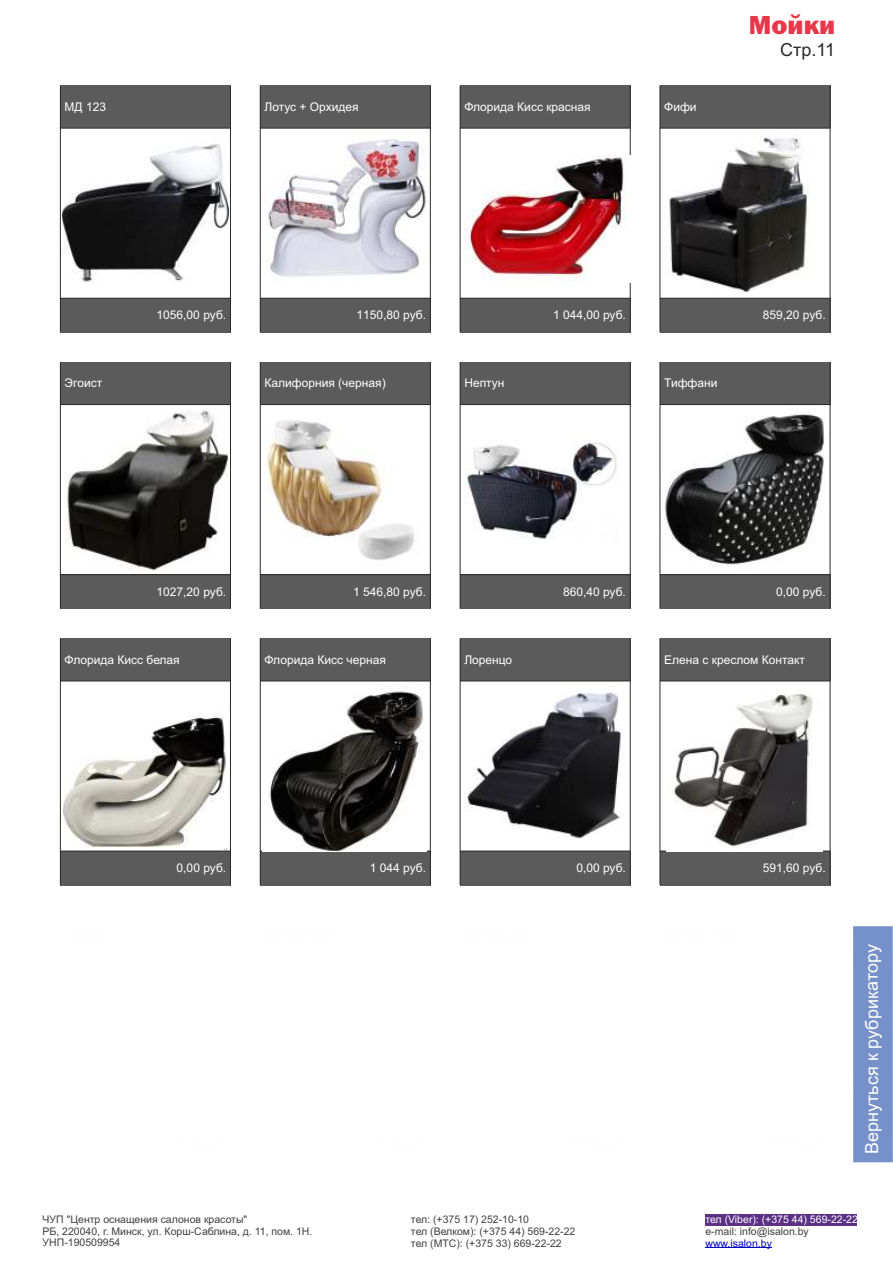
<style>
.page{position:relative;width:893px;height:1263px;background:#fff}
.page>*{position:absolute;margin:0;border:0;box-sizing:border-box;transform-origin:0 0}
.t1{font:800 27px "Franklin Gothic";color:#e7384a}
.t2{font:18px "Arial";color:#fefefe}
.t3{font:18px "Arial";color:#2b2a29}
.t4{font:12px "Arial";color:#fefefe}
.t5{font:10.5px/11.7px "Arial";color:#404040}
.t6{font:10.5px "Arial";color:#fefefe}
.t7{font:10.5px "Arial";color:#0000c4}
</style>
<div class="page">
<div style="left:60px;top:86px;width:170px;height:42px;background:#5b5b5b"></div>
<div style="left:260px;top:86px;width:170px;height:42px;background:#5b5b5b"></div>
<div style="left:460px;top:86px;width:170px;height:42px;background:#5b5b5b"></div>
<div style="left:660px;top:86px;width:170px;height:42px;background:#5b5b5b"></div>
<div style="left:60px;top:298px;width:170px;height:34px;background:#5b5b5b"></div>
<div style="left:260px;top:298px;width:170px;height:34px;background:#5b5b5b"></div>
<div style="left:460px;top:298px;width:170px;height:34px;background:#5b5b5b"></div>
<div style="left:660px;top:298px;width:170px;height:34px;background:#5b5b5b"></div>
<div style="left:60px;top:362px;width:170px;height:43px;background:#5b5b5b"></div>
<div style="left:260px;top:362px;width:170px;height:43px;background:#5b5b5b"></div>
<div style="left:460px;top:362px;width:170px;height:43px;background:#5b5b5b"></div>
<div style="left:660px;top:362px;width:170px;height:43px;background:#5b5b5b"></div>
<div style="left:60px;top:575px;width:170px;height:34px;background:#5b5b5b"></div>
<div style="left:260px;top:575px;width:170px;height:34px;background:#5b5b5b"></div>
<div style="left:460px;top:575px;width:170px;height:34px;background:#5b5b5b"></div>
<div style="left:660px;top:575px;width:170px;height:34px;background:#5b5b5b"></div>
<div style="left:60px;top:638px;width:170px;height:43px;background:#5b5b5b"></div>
<div style="left:260px;top:638px;width:170px;height:43px;background:#5b5b5b"></div>
<div style="left:460px;top:638px;width:170px;height:43px;background:#5b5b5b"></div>
<div style="left:660px;top:638px;width:170px;height:43px;background:#5b5b5b"></div>
<div style="left:60px;top:851px;width:170px;height:34px;background:#5b5b5b"></div>
<div style="left:260px;top:851px;width:170px;height:34px;background:#5b5b5b"></div>
<div style="left:460px;top:851px;width:170px;height:34px;background:#5b5b5b"></div>
<div style="left:660px;top:851px;width:170px;height:34px;background:#5b5b5b"></div>
<hr style="left:60px;top:638px;width:1px;height:247px;background:#2b2a29">
<hr style="left:60px;top:362px;width:1px;height:247px;background:#2b2a29">
<hr style="left:60px;top:86px;width:1px;height:246px;background:#2b2a29">
<hr style="left:230px;top:638px;width:1px;height:247px;background:#2b2a29">
<hr style="left:230px;top:362px;width:1px;height:247px;background:#2b2a29">
<hr style="left:230px;top:86px;width:1px;height:246px;background:#2b2a29">
<hr style="left:260px;top:638px;width:1px;height:247px;background:#2b2a29">
<hr style="left:260px;top:362px;width:1px;height:247px;background:#2b2a29">
<hr style="left:260px;top:86px;width:1px;height:246px;background:#2b2a29">
<hr style="left:430px;top:638px;width:1px;height:247px;background:#2b2a29">
<hr style="left:430px;top:362px;width:1px;height:247px;background:#2b2a29">
<hr style="left:430px;top:86px;width:1px;height:246px;background:#2b2a29">
<hr style="left:460px;top:638px;width:1px;height:247px;background:#2b2a29">
<hr style="left:460px;top:362px;width:1px;height:247px;background:#2b2a29">
<hr style="left:460px;top:86px;width:1px;height:246px;background:#2b2a29">
<hr style="left:630px;top:638px;width:1px;height:247px;background:#2b2a29">
<hr style="left:630px;top:362px;width:1px;height:247px;background:#2b2a29">
<hr style="left:630px;top:86px;width:1px;height:246px;background:#2b2a29">
<hr style="left:660px;top:638px;width:1px;height:247px;background:#2b2a29">
<hr style="left:660px;top:362px;width:1px;height:247px;background:#2b2a29">
<hr style="left:660px;top:86px;width:1px;height:246px;background:#2b2a29">
<hr style="left:830px;top:638px;width:1px;height:247px;background:#2b2a29">
<hr style="left:830px;top:362px;width:1px;height:247px;background:#2b2a29">
<hr style="left:830px;top:86px;width:1px;height:246px;background:#2b2a29">
<hr style="left:60px;top:851px;width:171px;height:1px;background:#2b2a29">
<hr style="left:260px;top:851px;width:171px;height:1px;background:#2b2a29">
<hr style="left:460px;top:851px;width:170px;height:1px;background:#2b2a29">
<hr style="left:660px;top:851px;width:170px;height:1px;background:#2b2a29">
<hr style="left:60px;top:681px;width:171px;height:1px;background:#2b2a29">
<hr style="left:260px;top:681px;width:171px;height:1px;background:#2b2a29">
<hr style="left:460px;top:681px;width:170px;height:1px;background:#2b2a29">
<hr style="left:660px;top:681px;width:170px;height:1px;background:#2b2a29">
<hr style="left:60px;top:574px;width:171px;height:1px;background:#2b2a29">
<hr style="left:260px;top:574px;width:171px;height:1px;background:#2b2a29">
<hr style="left:460px;top:574px;width:170px;height:1px;background:#2b2a29">
<hr style="left:660px;top:574px;width:170px;height:1px;background:#2b2a29">
<hr style="left:60px;top:404px;width:171px;height:1px;background:#2b2a29">
<hr style="left:260px;top:404px;width:171px;height:1px;background:#2b2a29">
<hr style="left:460px;top:404px;width:170px;height:1px;background:#2b2a29">
<hr style="left:660px;top:404px;width:170px;height:1px;background:#2b2a29">
<hr style="left:60px;top:298px;width:171px;height:1px;background:#2b2a29">
<hr style="left:260px;top:298px;width:171px;height:1px;background:#2b2a29">
<hr style="left:460px;top:298px;width:170px;height:1px;background:#2b2a29">
<hr style="left:660px;top:298px;width:170px;height:1px;background:#2b2a29">
<hr style="left:60px;top:128px;width:171px;height:1px;background:#2b2a29">
<hr style="left:260px;top:128px;width:171px;height:1px;background:#2b2a29">
<hr style="left:460px;top:128px;width:170px;height:1px;background:#2b2a29">
<hr style="left:660px;top:128px;width:170px;height:1px;background:#2b2a29">
<img style="left:63px;top:144px;width:166px;height:138px">
<img style="left:264px;top:139px;width:163px;height:138px">
<img style="left:62px;top:714px;width:165px;height:135px">
<img style="left:269px;top:688px;width:155px;height:163px">
<img style="left:665px;top:414px;width:160px;height:151px">
<img style="left:464px;top:691px;width:158px;height:148px">
<div style="left:853px;top:926px;width:40px;height:236px;background:#7690c9"></div>
<div style="left:706px;top:1213px;width:151px;height:12px;background:#5b3085"></div>
<hr style="left:705px;top:1247px;width:67px;height:1px;background:#0000c4">
<img style="left:266px;top:420px;width:149px;height:140px">
<img style="left:665px;top:134px;width:144px;height:158px">
<img style="left:463px;top:155px;width:164px;height:126px">
<img style="left:65px;top:408px;width:163px;height:162px">
<img style="left:464px;top:440px;width:153px;height:100px">
<img style="left:673px;top:694px;width:140px;height:154px">
<p class="t4" style="left:65px;top:102px;width:43px">МД 123</p>
<p class="t4" style="left:264px;top:102px;width:96px">Лотус + Орхидея</p>
<p class="t4" style="left:464px;top:102px;width:128px">Флорида Кисс красная</p>
<p class="t4" style="left:664px;top:102px;width:34px">Фифи</p>
<h1 class="t1" style="left:749px;top:15px;width:88px">Мойки</h1>
<h2 class="t3" style="left:780px;top:43px;width:56px">Стр.11</h2>
<p class="t4" style="left:157px;top:311px;width:71px">1056,00 руб.</p>
<p class="t4" style="left:356px;top:311px;width:71px">1150,80 руб.</p>
<p class="t4" style="left:553px;top:311px;width:74px">1 044,00 руб.</p>
<p class="t4" style="left:763px;top:311px;width:64px">859,20 руб.</p>
<p class="t4" style="left:65px;top:379px;width:39px">Эгоист</p>
<p class="t4" style="left:264px;top:379px;width:123px">Калифорния (черная)</p>
<p class="t4" style="left:464px;top:379px;width:42px">Нептун</p>
<p class="t4" style="left:664px;top:379px;width:55px">Тиффани</p>
<p class="t4" style="left:157px;top:587px;width:71px">1027,20 руб.</p>
<p class="t4" style="left:353px;top:587px;width:74px">1 546,80 руб.</p>
<p class="t4" style="left:563px;top:587px;width:64px">860,40 руб.</p>
<p class="t4" style="left:776px;top:587px;width:51px">0,00 руб.</p>
<p class="t4" style="left:65px;top:655px;width:117px">Флорида Кисс белая</p>
<p class="t4" style="left:264px;top:655px;width:123px">Флорида Кисс черная</p>
<p class="t4" style="left:464px;top:655px;width:49px">Лоренцо</p>
<p class="t4" style="left:664px;top:655px;width:142px">Елена с креслом Контакт</p>
<p class="t4" style="left:177px;top:863px;width:51px">0,00 руб.</p>
<p class="t4" style="left:370px;top:863px;width:58px">1 044 руб.</p>
<p class="t4" style="left:576px;top:863px;width:51px">0,00 руб.</p>
<p class="t4" style="left:763px;top:863px;width:64px">591,60 руб.</p>
<h2 class="t2" style="left:865px;top:1154px;width:211px;rotate:-90deg">Вернуться к рубрикатору</h2>
<p class="t5" style="left:43px;top:1214px;width:271px">ЧУП "Центр оснащения салонов красоты"<br>РБ, 220040, г. Минск, ул. Корш-Саблина, д. 11, пом. 1Н.<br>УНП-190509954</p>
<p class="t5" style="left:411px;top:1215px;width:166px">тел: (+375 17) 252-10-10<br>тел (Велком): (+375 44) 569-22-22 тел (МТС): (+375 33) 669-22-22</p>
<p class="t6" style="left:705px;top:1215px;width:154px">тел (Viber): (+375 44) 569-22-22</p>
<p class="t5" style="left:705px;top:1226px;width:105px">e-mail: info@isalon.by</p>
<p class="t7" style="left:705px;top:1239px;width:68px">www.isalon.by</p>
</div>
